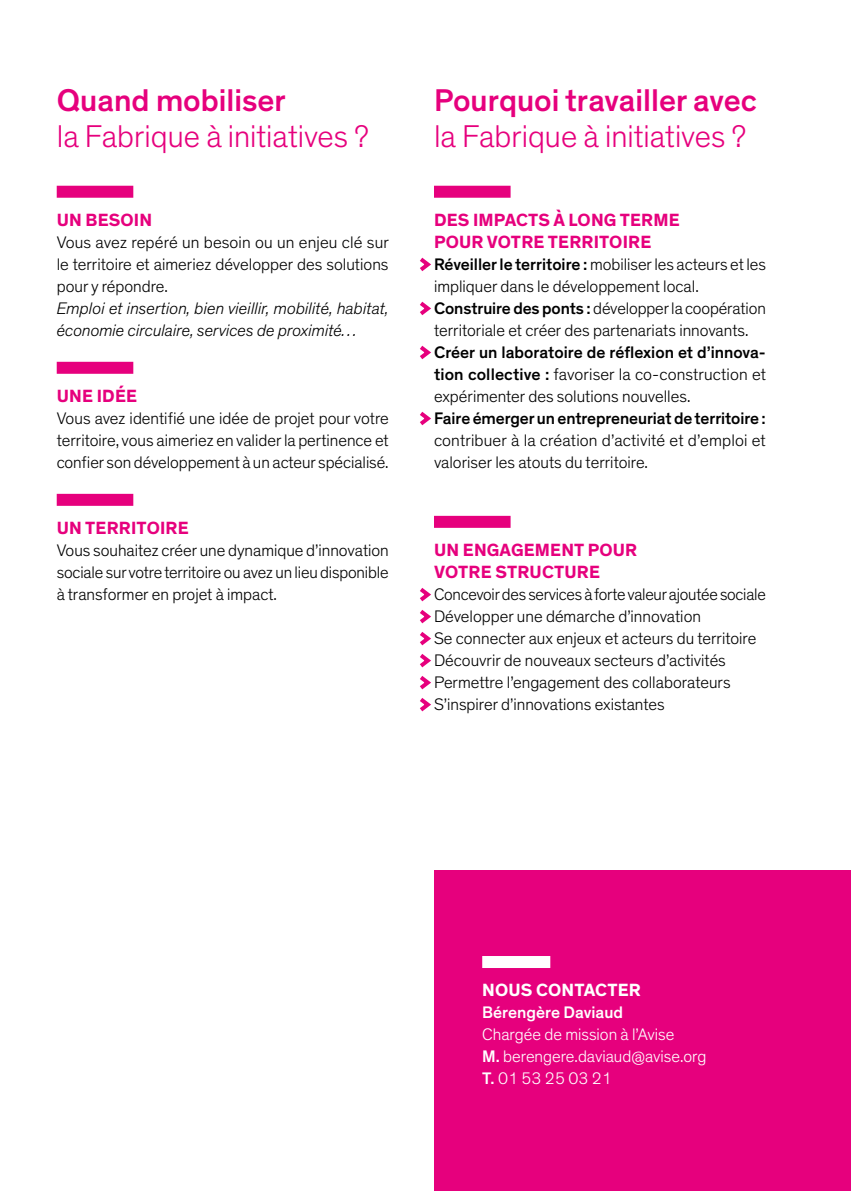
<style>
.page{position:relative;width:851px;height:1191px;background:#fff}
.page>*{position:absolute;margin:0;border:0;box-sizing:border-box;transform-origin:0 0}
.t1{font:300 32px "Theinhardt";color:#e6007d}
.t2{font:500 32px "Theinhardt";color:#e6007d}
.t3{font:700 18px/22px "Theinhardt";letter-spacing:.01em;color:#e6007d}
.t4{font:700 18px "Theinhardt";letter-spacing:.01em;color:#fff}
.t5{font:300 17px/22px "Theinhardt";color:#000;text-align:justify}
.t6{font:italic 300 17px/22px "Theinhardt";color:#000}
.t7{font:300 17px/22px "Theinhardt";color:#fff}
.t8{font:500 17px "Theinhardt";letter-spacing:-.005em;color:#000}
.t9{font:500 17px "Theinhardt";color:#fff}
.s1{font-weight:500}
</style>
<div class="page">
<div style="left:434px;top:870px;width:416px;height:321px;background:#e6007d"></div>
<div style="left:57px;top:186px;width:76px;height:12px;background:#e6007d"></div>
<div style="left:57px;top:362px;width:76px;height:12px;background:#e6007d"></div>
<div style="left:57px;top:494px;width:76px;height:12px;background:#e6007d"></div>
<div style="left:434px;top:186px;width:76px;height:12px;background:#e6007d"></div>
<div style="left:434px;top:516px;width:76px;height:12px;background:#e6007d"></div>
<svg style="left:420px;top:257px;width:11px;height:15px"></svg>
<svg style="left:420px;top:301px;width:11px;height:15px"></svg>
<svg style="left:420px;top:345px;width:11px;height:15px"></svg>
<svg style="left:420px;top:411px;width:11px;height:15px"></svg>
<svg style="left:420px;top:587px;width:11px;height:125px"></svg>
<div style="left:482px;top:956px;width:68px;height:12px;background:#fff"></div>
<h1 class="t2" style="left:57px;top:81px;width:231px">Quand mobiliser</h1>
<h1 class="t1" style="left:57px;top:117px;width:313px">la Fabrique à initiatives ?</h1>
<p class="t3" style="left:57px;top:209px;width:97px">UN BESOIN</p>
<p class="t5" style="left:57px;top:232px;width:334px">Vous avez repéré un besoin ou un enjeu clé sur le territoire et aimeriez développer des solutions pour y répondre.</p>
<p class="t6" style="left:57px;top:298px;width:333px">Emploi et insertion, bien vieillir, mobilité, habitat, économie circulaire, services de proximité…</p>
<p class="t3" style="left:57px;top:385px;width:82px">UNE IDÉE</p>
<p class="t5" style="left:57px;top:408px;width:333px">Vous avez identifié une idée de projet pour votre territoire, vous aimeriez en valider la pertinence et confier son développement à un acteur spécialisé.</p>
<p class="t3" style="left:57px;top:517px;width:133px">UN TERRITOIRE</p>
<p class="t5" style="left:57px;top:540px;width:333px">Vous souhaitez créer une dynamique d’innovation sociale sur votre territoire ou avez un lieu disponible à transformer en projet à impact.</p>
<h1 class="t2" style="left:434px;top:81px;width:324px">Pourquoi travailler avec</h1>
<h1 class="t1" style="left:434px;top:117px;width:313px">la Fabrique à initiatives ?</h1>
<p class="t3" style="left:434px;top:209px;width:247px">DES IMPACTS À LONG TERME<br>POUR VOTRE TERRITOIRE</p>
<p class="t5" style="left:434px;top:254px;width:333px;text-align:left"><span class="s1">Réveiller le territoire :</span> mobiliser les acteurs et les impliquer dans le développement local.<br><span class="s1">Construire des ponts :</span> développer la coopération territoriale et créer des partenariats innovants.</p>
<p class="t5" style="left:434px;top:342px;width:333px"><span class="s1">Créer un laboratoire de réflexion et d’innova&shy;tion collective :</span> favoriser la co-construction et expérimenter des solutions nouvelles.</p>
<p class="t8" style="left:434px;top:408px;width:333px">Faire émerger un entrepreneuriat de territoire :</p>
<p class="t5" style="left:434px;top:430px;width:333px">contribuer à la création d’activité et d’emploi et valoriser les atouts du territoire.</p>
<p class="t3" style="left:434px;top:539px;width:205px">UN ENGAGEMENT POUR<br>VOTRE STRUCTURE</p>
<p class="t5" style="left:434px;top:584px;width:333px;text-align:left">Concevoir des services à forte valeur ajoutée sociale Développer une démarche d’innovation<br>Se connecter aux enjeux et acteurs du territoire Découvrir de nouveaux secteurs d’activités Permettre l’engagement des collaborateurs S’inspirer d’innovations existantes</p>
<p class="t4" style="left:482px;top:979px;width:160px">NOUS CONTACTER</p>
<p class="t9" style="left:482px;top:1002px;width:142px">Bérengère Daviaud</p>
<p class="t7" style="left:482px;top:1024px;width:226px">Chargée de mission à l’Avise<br><span class="s1">M.</span> berengere.daviaud@avise.org<br><span class="s1">T.</span> 01 53 25 03 21</p>
</div>
